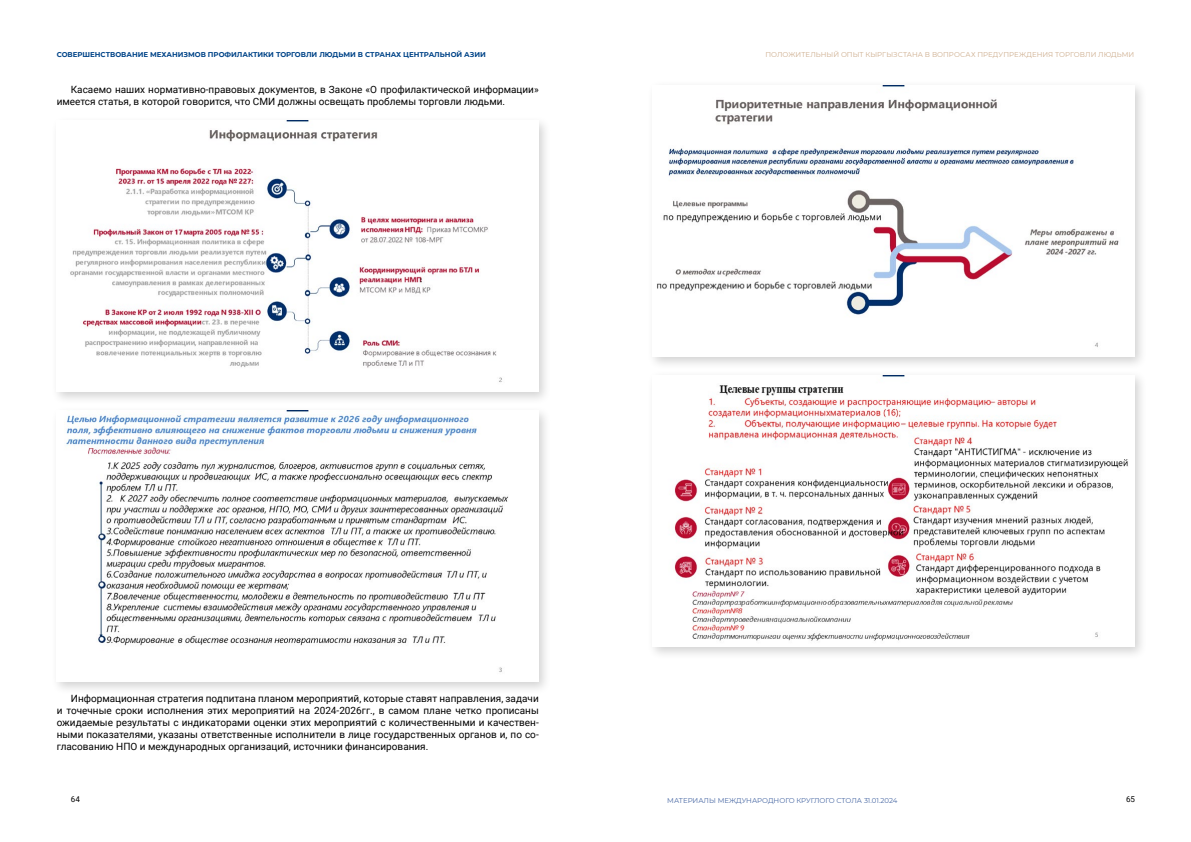
<style>
.page{position:relative;width:1191px;height:842px;background:#fff}
.page>*{position:absolute;margin:0;border:0;box-sizing:border-box;transform-origin:0 0}
.Основной{font:10px/12px "Roboto";color:#000}
.t1{font:8px "Roboto";color:#000}
.t2{font:700 7px "Montserrat";color:#048}
.t3{font:7px "Montserrat";color:#cdad8d}
.t4{font:7px "Montserrat";color:#4767a3}
</style>
<div class="page">
<div style="left:51px;top:116px;width:501px;height:289px;background:#000;opacity:.18"></div>
<img style="left:57px;top:121px;width:482px;height:271px">
<div style="left:51px;top:406px;width:501px;height:289px;background:#000;opacity:.18"></div>
<img style="left:57px;top:411px;width:482px;height:271px">
<div style="left:646px;top:80px;width:501px;height:290px;background:#000;opacity:.18"></div>
<img style="left:652px;top:85px;width:482px;height:271px">
<div style="left:646px;top:370px;width:501px;height:290px;background:#000;opacity:.18"></div>
<img style="left:652px;top:375px;width:482px;height:271px">
<p class="t2" style="left:57px;top:50px;width:431px">СОВЕРШЕНСТВОВАНИЕ МЕХАНИЗМОВ ПРОФИЛАКТИКИ ТОРГОВЛИ ЛЮДЬМИ В СТРАНАХ ЦЕНТРАЛЬНОЙ АЗИИ</p>
<p class="t3" style="left:765px;top:50px;width:370px">ПОЛОЖИТЕЛЬНЫЙ ОПЫТ КЫРГЫЗСТАНА В ВОПРОСАХ ПРЕДУПРЕЖДЕНИЯ ТОРГОВЛИ ЛЮДЬМИ</p>
<p class="Основной" style="left:57px;top:83px;width:483px;text-indent:14px">Касаемо наших нормативно-правовых документов, в Законе «О профилактической информации» имеется статья, в которой говорится, что СМИ должны освещать проблемы торговли людьми.</p>
<p class="Основной" style="left:57px;top:692px;width:483px;text-align:justify;text-indent:14px">Информационная стратегия подпитана планом мероприятий, которые ставят направления, задачи и точечные сроки исполнения этих мероприятий на 2024-2026гг., в самом плане четко прописаны ожидаемые результаты с индикаторами оценки этих мероприятий с количественными и качествен&shy;ными показателями, указаны ответственные исполнители в лице государственных органов и, по со&shy;гласованию НПО и международных организаций, источники финансирования.</p>
<p class="t1" style="left:71px;top:793px;width:10px">64</p>
<p class="t4" style="left:667px;top:795px;width:232px">МАТЕРИАЛЫ МЕЖДУНАРОДНОГО КРУГЛОГО СТОЛА 31.01.2024</p>
<p class="t1" style="left:1126px;top:793px;width:10px">65</p>
</div>
